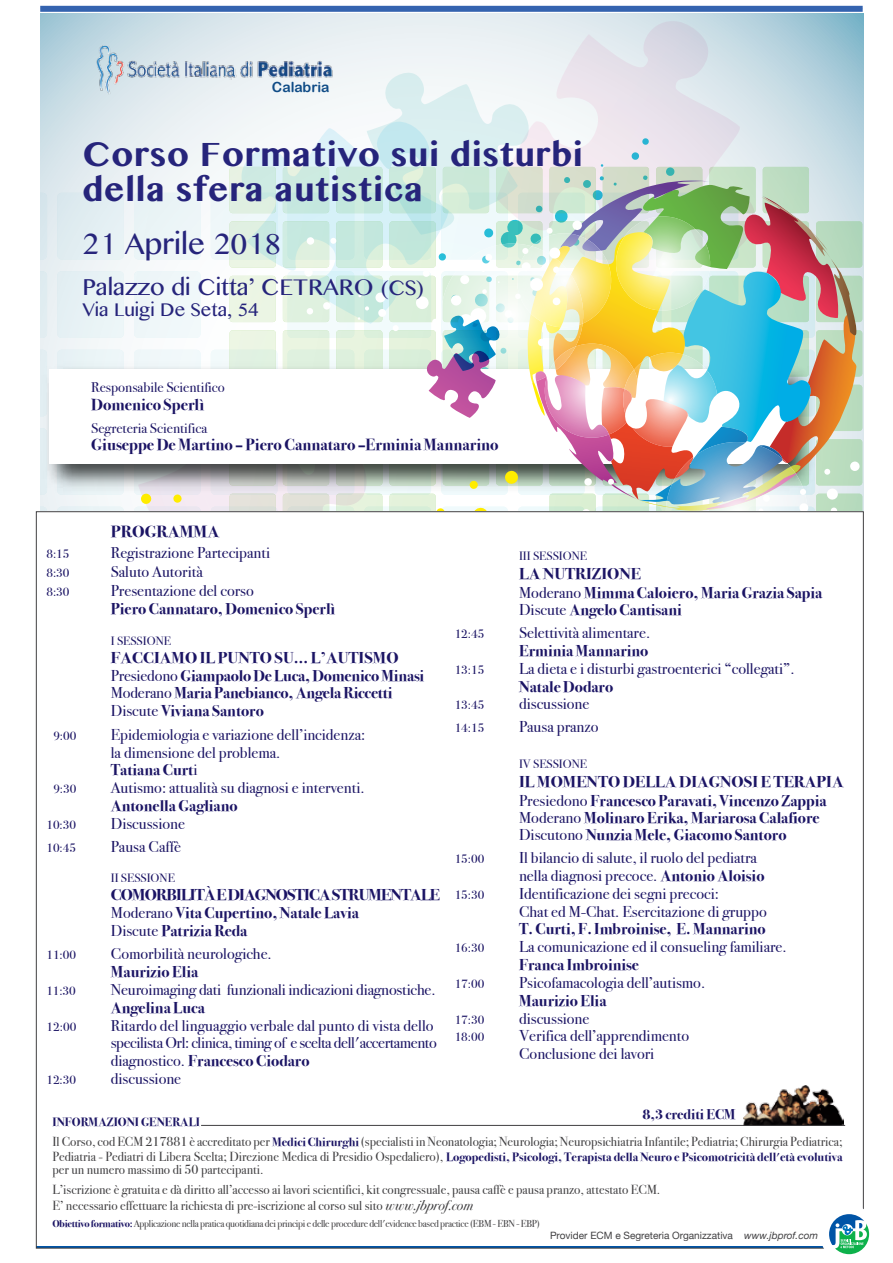
<style>
.page{position:relative;width:893px;height:1263px;background:#fff}
.page>*{position:absolute;margin:0;border:0;box-sizing:border-box;transform-origin:0 0}
.t1{font:700 29.55px/35.4px "Bangla MN";letter-spacing:.025em;color:#26247b}
.t2{font:25.8px "Bangla MN";color:#26247b}
.t3{font:20.25px "Bangla MN";color:#26247b}
.t4{font:700 16.2px "Bodoni Svty Two ITCTT";color:#1b1464}
.t5{font:16.2px "Bangla MN";color:#26247b}
.t6{font:700 16.2px "Bodoni Svty Two ITCTT";color:#1b1464;scale:1.1 1}
.t7{font:15.75px/17.9px "Bodoni Svty Two ITCTT";color:#1b1464}
.t8{font:700 15.75px/17px "Bodoni Svty Two ITCTT";color:#1b1464}
.t9{font:700 15.75px/17.9px "Bodoni Svty Two ITCTT";color:#1b1464;scale:1.1 1}
.t10{font:15.75px/17.9px "Bodoni Svty Two ITCTT";letter-spacing:-.025em;color:#1b1464}
.t11{font:700 15.75px/17.9px "Bodoni Svty Two ITCTT";letter-spacing:-.025em;color:#1b1464;scale:1.1 1}
.t12{font:14.1px "Bodoni Svty Two ITCTT";color:#1b1464}
.t13{font:700 14.1px "Bodoni Svty Two ITCTT";color:#1b1464}
.t14{font:13.95px "Arial Rounded MT Bold";color:#0f4b86}
.t15{font:13.05px/19.8px "Bodoni Svty Two ITCTT";color:#414042}
.t16{font:700 12.15px "Bodoni Svty Two ITCTT";color:#1b1464}
.t17{font:12px "Bodoni Svty Two ITCTT";color:#1b1464}
.t18{font:10.05px "Bodoni Svty Two ITCTT";letter-spacing:-.025em;color:#414042}
.t19{font:10.05px "Helvetica Neue";color:#414042}
.s1{font-size:18.45px}
.s2{font-weight:400}
.s3{font-weight:700}
.s4{font-weight:700;font-size:12.15px;color:#1b1464}
.s5{font-weight:400;font-size:13.05px;color:#414042}
.s6{font-style:italic;font-size:14.1px}
.s7{font-weight:700;color:#1b1464}
.s8{font-style:italic}
</style>
<div class="page">
<svg style="left:41px;top:14px;width:822px;height:498px;background:#d2e3e9"></svg>
<div style="left:816px;top:221px;width:46px;height:47px;background:#aed5ba;border-radius:3px"></div>
<div style="left:816px;top:276px;width:46px;height:46px;background:#b3d9bc;border-radius:3px"></div>
<div style="left:816px;top:330px;width:46px;height:47px;background:#b5dabd;border-radius:3px"></div>
<div style="left:816px;top:385px;width:46px;height:46px;background:#b7dabd;border-radius:3px"></div>
<div style="left:816px;top:439px;width:46px;height:46px;background:#b6dabd;border-radius:3px"></div>
<div style="left:816px;top:494px;width:46px;height:46px;background:#b4d9bc;border-radius:3px"></div>
<svg style="left:41px;top:193px;width:6px;height:66px"></svg>
<div style="left:57px;top:193px;width:67px;height:66px;background:#e2eef2;border-radius:4px"></div>
<svg style="left:41px;top:271px;width:6px;height:67px"></svg>
<div style="left:57px;top:271px;width:67px;height:67px;background:#e8f2f5;border-radius:4px"></div>
<svg style="left:41px;top:350px;width:6px;height:8px"></svg>
<div style="left:57px;top:350px;width:67px;height:66px;background:#eaf4f6;border-radius:4px"></div>
<svg style="left:41px;top:507px;width:6px;height:5px"></svg>
<svg style="left:57px;top:507px;width:67px;height:66px"></svg>
<svg style="left:497px;top:21px;width:258px;height:52px;background:#dce3eb"></svg>
<img style="left:41px;top:358px;width:85px;height:139px">
<div style="left:50px;top:370px;width:738px;height:94px;background:#fff"></div>
<svg style="left:850px;top:461px;width:10px;height:10px"></svg>
<img style="left:95px;top:45px;width:241px;height:52px">
<div style="left:40px;top:6px;width:823px;height:6px;background:#3463af"></div>
<div style="left:24px;top:512px;width:839px;height:339px;background:#fff"></div>
<img style="left:744px;top:1085px;width:99px;height:40px">
<img style="left:126px;top:73px;width:731px;height:439px">
<div style="left:820px;top:1205px;width:58px;height:58px;border:18px solid #fff;border-radius:50%"></div>
<svg style="left:829px;top:1214px;width:40px;height:40px"></svg>
<hr style="left:201px;top:1125px;width:644px;height:1px;background:#414042">
<p class="t14" style="left:272px;top:79px;width:59px">Calabria</p>
<h1 class="t1" style="left:83px;top:137px;width:502px">Corso Formativo sui disturbi della sfera autistica</h1>
<h2 class="t2" style="left:83px;top:225px;width:200px">21 Aprile 2018</h2>
<p class="t3" style="left:83px;top:272px;width:343px">Palazzo di Citta’ CETRARO <span class="s1">(CS)</span></p>
<p class="t5" style="left:83px;top:298px;width:178px">Via Luigi De Seta, 54</p>
<p class="t12" style="left:91px;top:376px;width:135px">Responsabile Scientifico</p>
<p class="t4" style="left:91px;top:391px;width:114px">Domenico Sperlì</p>
<p class="t12" style="left:91px;top:416px;width:117px">Segreteria Scientifica</p>
<p class="t4" style="left:91px;top:431px;width:409px">Giuseppe De Martino – Piero Cannataro –Erminia Mannarino</p>
<p class="t6" style="left:111px;top:518px;width:100px">PROGRAMMA</p>
<p class="t17" style="left:46px;top:544px;width:25px">8:15</p>
<p class="t7" style="left:111px;top:542px;width:161px">Registrazione Partecipanti</p>
<p class="t17" style="left:46px;top:563px;width:25px">8:30</p>
<p class="t7" style="left:111px;top:561px;width:93px">Saluto Autorità</p>
<p class="t17" style="left:46px;top:582px;width:25px">8:30</p>
<p class="t7" style="left:111px;top:580px;width:144px">Presentazione del corso</p>
<p class="t8" style="left:111px;top:599px;width:226px">Piero Cannataro, Domenico Sperlì</p>
<p class="t17" style="left:111px;top:631px;width:62px">I SESSIONE</p>
<p class="t9" style="left:111px;top:647px;width:286px">FACCIAMO IL PUNTO SU… L’AUTISMO <span class="s2">Presiedono</span> Giampaolo De Luca, Domenico Minasi <span class="s2">Moderano</span> Maria Panebianco, Angela Riccetti <span class="s2">Discute</span> Viviana Santoro</p>
<p class="t17" style="left:53px;top:726px;width:25px">9:00</p>
<p class="t7" style="left:111px;top:724px;width:256px">Epidemiologia e variazione dell’incidenza: la dimensione del problema.<br><span class="s3">Tatiana Curt</span>i</p>
<p class="t17" style="left:53px;top:779px;width:25px">9:30</p>
<p class="t7" style="left:111px;top:777px;width:255px">Autismo: attualità su diagnosi e interventi.</p>
<p class="t8" style="left:111px;top:796px;width:128px">Antonella Gagliano</p>
<p class="t17" style="left:46px;top:815px;width:31px">10:30</p>
<p class="t7" style="left:111px;top:813px;width:76px">Discussione</p>
<p class="t17" style="left:46px;top:838px;width:31px">10:45</p>
<p class="t7" style="left:111px;top:836px;width:72px">Pausa Caffè</p>
<p class="t17" style="left:111px;top:868px;width:66px">II SESSIONE</p>
<p class="t11" style="left:111px;top:885px;width:301px">COMORBILITÀ E DIAGNOSTICA STRUMENTALE<br><span class="s2">Moderano</span> Vita Cupertino, Natale Lavia<br><span class="s2">Discute</span> Patrizia Reda</p>
<p class="t17" style="left:46px;top:945px;width:31px">11:00</p>
<p class="t7" style="left:111px;top:943px;width:162px">Comorbilità neurologiche.</p>
<p class="t8" style="left:111px;top:962px;width:89px">Maurizio Elia</p>
<p class="t17" style="left:46px;top:981px;width:31px">11:30</p>
<p class="t7" style="left:111px;top:979px;width:326px">Neuroimaging dati funzionali indicazioni diagnostiche.</p>
<p class="t8" style="left:111px;top:998px;width:96px">Angelina Luca</p>
<p class="t17" style="left:46px;top:1017px;width:31px">12:00</p>
<p class="t10" style="left:111px;top:1015px;width:327px">Ritardo del linguaggio verbale dal punto di vista dello specilista Orl: clinica, timing of e scelta dell'accertamento diagnostico. <span class="s3">Francesco Ciodaro</span></p>
<p class="t17" style="left:46px;top:1070px;width:31px">12:30</p>
<p class="t7" style="left:111px;top:1068px;width:72px">discussione</p>
<p class="t17" style="left:519px;top:546px;width:69px">III SESSIONE</p>
<p class="t9" style="left:519px;top:563px;width:277px;line-height:18.8px">LA NUTRIZIONE<br><span class="s2">Moderano</span> Mimma Caloiero, Maria Grazia Sapia</p>
<p class="t8" style="left:519px;top:599px;width:164px"><span class="s2">Discute</span> Angelo Cantisani</p>
<p class="t17" style="left:455px;top:624px;width:31px">12:45</p>
<p class="t7" style="left:519px;top:622px;width:133px">Selettività alimentare.</p>
<p class="t8" style="left:519px;top:641px;width:131px">Erminia Mannarino</p>
<p class="t17" style="left:455px;top:660px;width:31px">13:15</p>
<p class="t7" style="left:519px;top:658px;width:277px">La dieta e i disturbi gastroenterici “collegati”.</p>
<p class="t8" style="left:519px;top:676px;width:96px">Natale Dodaro</p>
<p class="t17" style="left:455px;top:695px;width:31px">13:45</p>
<p class="t7" style="left:519px;top:693px;width:72px">discussione</p>
<p class="t17" style="left:455px;top:718px;width:31px">14:15</p>
<p class="t7" style="left:519px;top:716px;width:81px">Pausa pranzo</p>
<p class="t17" style="left:519px;top:754px;width:70px">IV SESSIONE</p>
<p class="t9" style="left:519px;top:771px;width:297px;line-height:18.8px">IL MOMENTO DELLA DIAGNOSI E TERAPIA<br><span class="s2">Presiedono</span> Francesco Paravati, Vincenzo Zappia</p>
<p class="t8" style="left:519px;top:807px;width:302px"><span class="s2">Moderano</span> Molinaro Erika, Mariarosa Calafiore<br><span class="s2">Discutono</span> Nunzia Mele, Giacomo Santoro</p>
<p class="t17" style="left:455px;top:849px;width:31px">15:00</p>
<p class="t7" style="left:519px;top:847px;width:247px">Il bilancio di salute, il ruolo del pediatra nella diagnosi precoce. <span class="s3">Antonio Aloisio</span></p>
<p class="t17" style="left:455px;top:885px;width:31px">15:30</p>
<p class="t7" style="left:519px;top:883px;width:249px">Identificazione dei segni precoci:<br>Chat ed M-Chat. Esercitazione di gruppo</p>
<p class="t8" style="left:519px;top:919px;width:248px">T. Curti, F. Imbroinise, E. Mannarino</p>
<p class="t17" style="left:455px;top:938px;width:31px">16:30</p>
<p class="t7" style="left:519px;top:936px;width:269px">La comunicazione ed il consueling familiare.</p>
<p class="t8" style="left:519px;top:955px;width:121px">Franca Imbroinise</p>
<p class="t17" style="left:455px;top:974px;width:31px">17:00</p>
<p class="t7" style="left:519px;top:972px;width:188px">Psicofamacologia dell’autismo.</p>
<p class="t8" style="left:519px;top:991px;width:89px">Maurizio Elia</p>
<p class="t17" style="left:455px;top:1009px;width:31px">17:30</p>
<p class="t7" style="left:519px;top:1007px;width:72px">discussione</p>
<p class="t17" style="left:455px;top:1027px;width:31px">18:00</p>
<p class="t7" style="left:519px;top:1025px;width:172px">Verifica dell’apprendimento<br>Conclusione dei lavori</p>
<p class="t13" style="left:642px;top:1103px;width:95px">8,3 crediti ECM</p>
<p class="t16" style="left:52px;top:1111px;width:149px">INFORMAZIONI GENERALI</p>
<p class="t15" style="left:52px;top:1130px;width:792px">Il Corso, cod ECM 217881 è accreditato per <span class="s4">Medici Chirurghi</span>(specialisti in Neonatologia; Neurologia; Neuropsichiatria Infantile; Pediatria; Chirurgia Pediatrica;</p>
<p class="t16" style="left:52px;top:1147px;width:792px"><span class="s5">Pediatria - Pediatri di Libera Scelta; Direzione Medica di Presidio Ospedaliero),</span> Logopedisti, Psicologi, Terapista della Neuro e Psicomotricità dell'età evolutiva</p>
<p class="t15" style="left:52px;top:1158px;width:609px">per un numero massimo di 50 partecipanti.<br>L’iscrizione è gratuita e dà diritto all’accesso ai lavori scientifici, kit congressuale, pausa caffè e pausa pranzo, attestato ECM.</p>
<p class="t15" style="left:52px;top:1194px;width:422px">E’ necessario effettuare la richiesta di pre-iscrizione al corso sul sito <span class="s6">www.jbprof.com</span></p>
<p class="t18" style="left:52px;top:1215px;width:489px"><span class="s7">Obiettivo formativo:</span> Applicazione nella pratica quotidiana dei principi e delle procedure dell'evidence based practice (EBM - EBN - EBP)</p>
<p class="t19" style="left:550px;top:1228px;width:270px">Provider ECM e Segreteria Organizzativa <span class="s8">www.jbprof.com</span></p>
</div>
